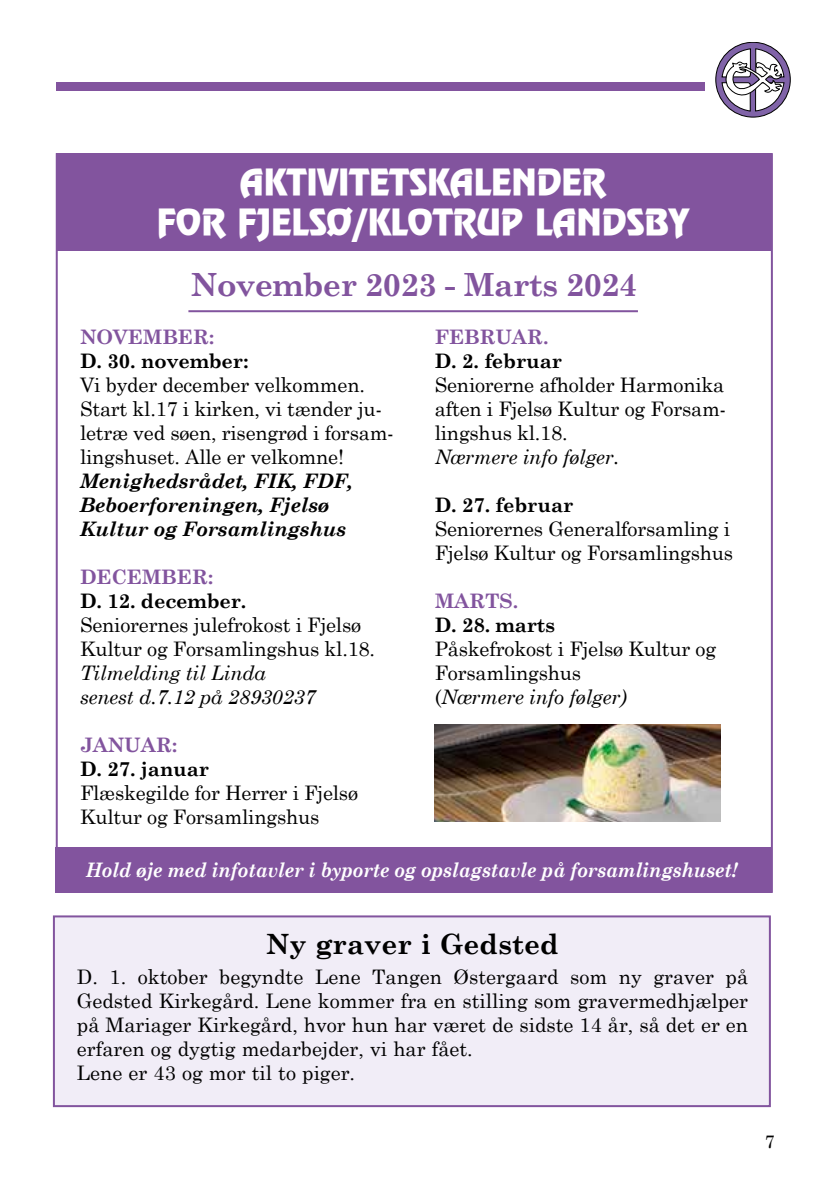
<style>
.page{position:relative;width:840px;height:1191px;background:#fff}
.page>*{position:absolute;margin:0;border:0;box-sizing:border-box;transform-origin:0 0}
.t1{font:32px/40px "Revue Plain 001000";color:#fff;text-align:center}
.t2{font:700 32px "Century Schoolbook";letter-spacing:-.02em;color:#82549e}
.t3{font:700 28px "Century Schoolbook";color:#000}
.t4{font:20px/24px "Century Schoolbook";letter-spacing:-.01em;color:#000}
.t5{font:700 20px "Century Schoolbook";letter-spacing:-.01em;color:#000}
.t6{font:italic 700 20px/24px "Century Schoolbook";letter-spacing:-.01em;color:#000}
.t7{font:italic 700 20px "Century Schoolbook";letter-spacing:-.01em;color:#fff;scale:.92 1}
.t8{font:italic 20px/24px "Century Schoolbook";letter-spacing:-.01em;color:#000}
.t9{font:700 20px "Century Schoolbook";letter-spacing:-.01em;color:#82549e}
.t10{font:18px "Century Schoolbook";color:#000}
.s1{font-style:italic}
</style>
<div class="page">
<svg style="left:715px;top:42px;width:74px;height:75px"></svg>
<div style="left:715px;top:42px;width:75px;height:75px;border:1px solid #000;border-radius:50%"></div>
<svg style="left:721px;top:48px;width:63px;height:64px"></svg>
<div style="left:56px;top:82px;width:648px;height:8px;background:#82549e"></div>
<div style="left:53px;top:915px;width:717px;height:192px;background:#f1edf7;border:2px solid #82549e"></div>
<div style="left:57px;top:153px;width:714px;height:97px;background:#82549e"></div>
<hr style="left:188px;top:310px;width:449px;height:2px;background:#82549e">
<div style="left:55px;top:847px;width:716px;height:46px;background:#82549e"></div>
<img style="left:434px;top:724px;width:286px;height:97px">
<h1 class="t1" style="left:157px;top:162px;width:533px">AKTIVITETSKALENDER<br>FOR FJELSØ/KLOTRUP LANDSBY</h1>
<h1 class="t2" style="left:191px;top:265px;width:448px">November 2023 - Marts 2024</h1>
<p class="t9" style="left:80px;top:324px;width:136px">NOVEMBER:</p>
<p class="t5" style="left:80px;top:348px;width:170px">D. 30. november:</p>
<p class="t4" style="left:80px;top:372px;width:315px">Vi byder december velkommen.<br>Start kl.17 i kirken, vi tænder ju&shy;letræ ved søen, risengrød i forsam&shy;lingshuset. Alle er velkomne!</p>
<p class="t6" style="left:80px;top:468px;width:274px">Menighedsrådet, FIK, FDF,<br>Beboerforeningen, Fjelsø<br>Kultur og Forsamlingshus</p>
<p class="t9" style="left:80px;top:564px;width:135px">DECEMBER:</p>
<p class="t5" style="left:80px;top:588px;width:168px">D. 12. december.</p>
<p class="t4" style="left:80px;top:612px;width:296px">Seniorernes julefrokost i Fjelsø<br>Kultur og Forsamlingshus kl.18.</p>
<p class="t8" style="left:80px;top:660px;width:237px">Tilmelding til Linda senest d.7.12 på 28930237</p>
<p class="t9" style="left:80px;top:732px;width:99px">JANUAR:</p>
<p class="t5" style="left:80px;top:756px;width:131px">D. 27. januar</p>
<p class="t4" style="left:80px;top:780px;width:279px">Flæskegilde for Herrer i Fjelsø<br>Kultur og Forsamlingshus</p>
<p class="t9" style="left:434px;top:324px;width:115px">FEBRUAR.</p>
<p class="t5" style="left:434px;top:348px;width:129px">D. 2. februar</p>
<p class="t4" style="left:434px;top:372px;width:293px;text-align:justify">Seniorerne afholder Harmonika aften i Fjelsø Kultur og Forsam&shy;lingshus kl.18.</p>
<p class="t8" style="left:434px;top:444px;width:186px">Nærmere info følger.</p>
<p class="t5" style="left:434px;top:492px;width:140px">D. 27. februar</p>
<p class="t4" style="left:434px;top:516px;width:300px">Seniorernes Generalforsamling i<br>Fjelsø Kultur og Forsamlingshus</p>
<p class="t9" style="left:434px;top:588px;width:85px">MARTS.</p>
<p class="t5" style="left:434px;top:612px;width:122px">D. 28. marts</p>
<p class="t4" style="left:434px;top:636px;width:283px">Påskefrokost i Fjelsø Kultur og<br>Forsamlingshus<br>(<span class="s1">Nærmere info følger)</span></p>
<p class="t7" style="left:86px;top:857px;width:709px">Hold øje med infotavler i byporte og opslagstavle på forsamlingshuset!</p>
<h2 class="t3" style="left:266px;top:926px;width:294px">Ny graver i Gedsted</h2>
<p class="t4" style="left:77px;top:964px;width:672px">D. 1. oktober begyndte Lene Tangen Østergaard som ny graver på Gedsted Kirkegård. Lene kommer fra en stilling som gravermedhjælper på Mariager Kirkegård, hvor hun har været de sidste 14 år, så det er en erfaren og dygtig medarbejder, vi har fået.<br>Lene er 43 og mor til to piger.</p>
<p class="t10" style="left:764px;top:1129px;width:12px">7</p>
</div>
